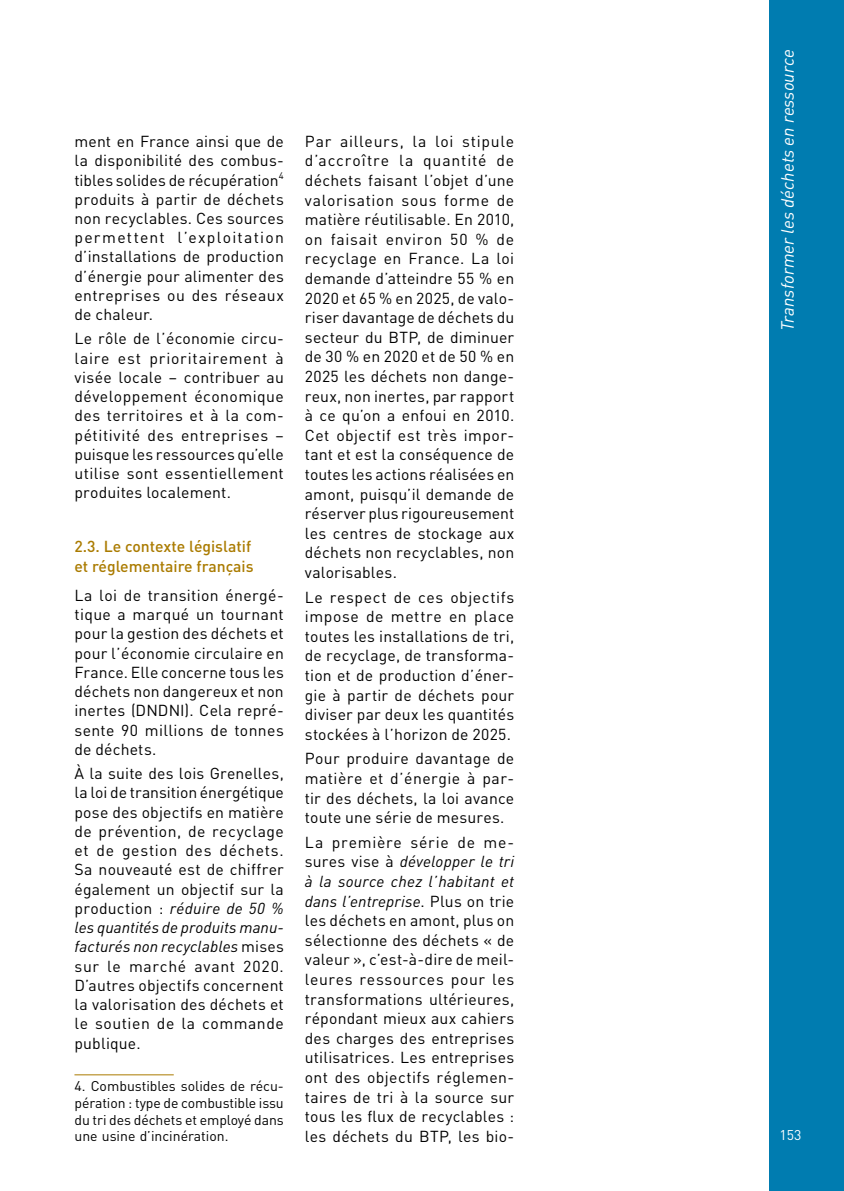
<style>
.page{position:relative;width:844px;height:1191px;background:#fff}
.page>*{position:absolute;margin:0;border:0;box-sizing:border-box;transform-origin:0 0}
.t1{font:italic 17.5px "DIN";color:#fff}
.t2{font:15.75px/19.6px "DIN";letter-spacing:.015em;color:#000;text-align:justify}
.t3{font:500 15.75px/19.2px "DIN";color:#aa7b00}
.t4{font:14px/16.6px "DIN";letter-spacing:-.005em;color:#000;text-align:justify}
.t5{font:14px "DIN";color:#fff}
.s1{font-style:italic}
</style>
<div class="page">
<div style="left:769px;top:0;width:74px;height:1191px;background:#007cb0"></div>
<hr style="left:74px;top:1074px;width:100px;height:1px;background:#aa7b00">
<p class="t2" style="left:74px;top:131px;width:211px">ment en France ainsi que de la disponibilité des combus&shy;tibles solides de récupération<sup>4 </sup>produits à partir de déchets non recyclables. Ces sources permettent l’exploitation d’installations de production d’énergie pour alimenter des entreprises ou des réseaux de chaleur.</p>
<p class="t2" style="left:74px;top:329px;width:211px">Le rôle de l’économie circu&shy;laire est prioritairement à visée locale – contribuer au développement économique des territoires et à la com&shy;pétitivité des entreprises – puisque les ressources qu’elle utilise sont essentiellement produites localement.</p>
<p class="t3" style="left:74px;top:536px;width:181px">2.3. Le contexte législatif et réglementaire français</p>
<p class="t2" style="left:74px;top:585px;width:211px">La loi de transition énergé&shy;tique a marqué un tournant pour la gestion des déchets et pour l’économie circulaire en France. Elle concerne tous les déchets non dangereux et non inertes (DNDNI). Cela repré&shy;sente 90 millions de tonnes de déchets.</p>
<p class="t2" style="left:74px;top:763px;width:211px">À la suite des lois Grenelles, la loi de transition énergétique pose des objectifs en matière de prévention, de recyclage et de gestion des déchets.<br>Sa nouveauté est de chiffrer également un objectif sur la production : <span class="s1">réduire de 50 % les quantités de produits manu&shy;facturés non recyclables</span> mises sur le marché avant 2020.<br>D’autres objectifs concernent la valorisation des déchets et le soutien de la commande publique.</p>
<p class="t4" style="left:74px;top:1077px;width:211px">4. Combustibles solides de récu&shy;pération : type de combustible issu du tri des déchets et employé dans une usine d’incinération.</p>
<p class="t2" style="left:305px;top:131px;width:211px">Par ailleurs, la loi stipule d’accroître la quantité de déchets faisant l’objet d’une valorisation sous forme de matière réutilisable. En 2010, on faisait environ 50 % de recyclage en France. La loi demande d’atteindre 55 % en 2020 et 65 % en 2025, de valo&shy;riser davantage de déchets du secteur du BTP, de diminuer de 30 % en 2020 et de 50 % en 2025 les déchets non dange&shy;reux, non inertes, par rapport à ce qu’on a enfoui en 2010.<br>Cet objectif est très impor&shy;tant et est la conséquence de toutes les actions réalisées en amont, puisqu’il demande de réserver plus rigoureusement les centres de stockage aux déchets non recyclables, non valorisables.</p>
<p class="t2" style="left:305px;top:587px;width:211px">Le respect de ces objectifs impose de mettre en place toutes les installations de tri, de recyclage, de transforma&shy;tion et de production d’éner&shy;gie à partir de déchets pour diviser par deux les quantités stockées à l’horizon de 2025.</p>
<p class="t2" style="left:305px;top:748px;width:211px">Pour produire davantage de matière et d’énergie à par&shy;tir des déchets, la loi avance toute une série de mesures.</p>
<p class="t2" style="left:305px;top:832px;width:211px">La première série de me&shy;sures vise à <span class="s1">développer le tri à la source chez l’habitant et dans l’entreprise</span>. Plus on trie les déchets en amont, plus on sélectionne des déchets « de valeur », c’est-à-dire de meil&shy;leures ressources pour les transformations ultérieures, répondant mieux aux cahiers des charges des entreprises utilisatrices. Les entreprises ont des objectifs réglemen&shy;taires de tri à la source sur tous les flux de recyclables : les déchets du BTP, les bio-</p>
<p class="t1" style="left:776px;top:331px;width:283px;rotate:-90deg">Transformer les déchets en ressource</p>
<p class="t5" style="left:779px;top:1125px;width:23px">153</p>
</div>
